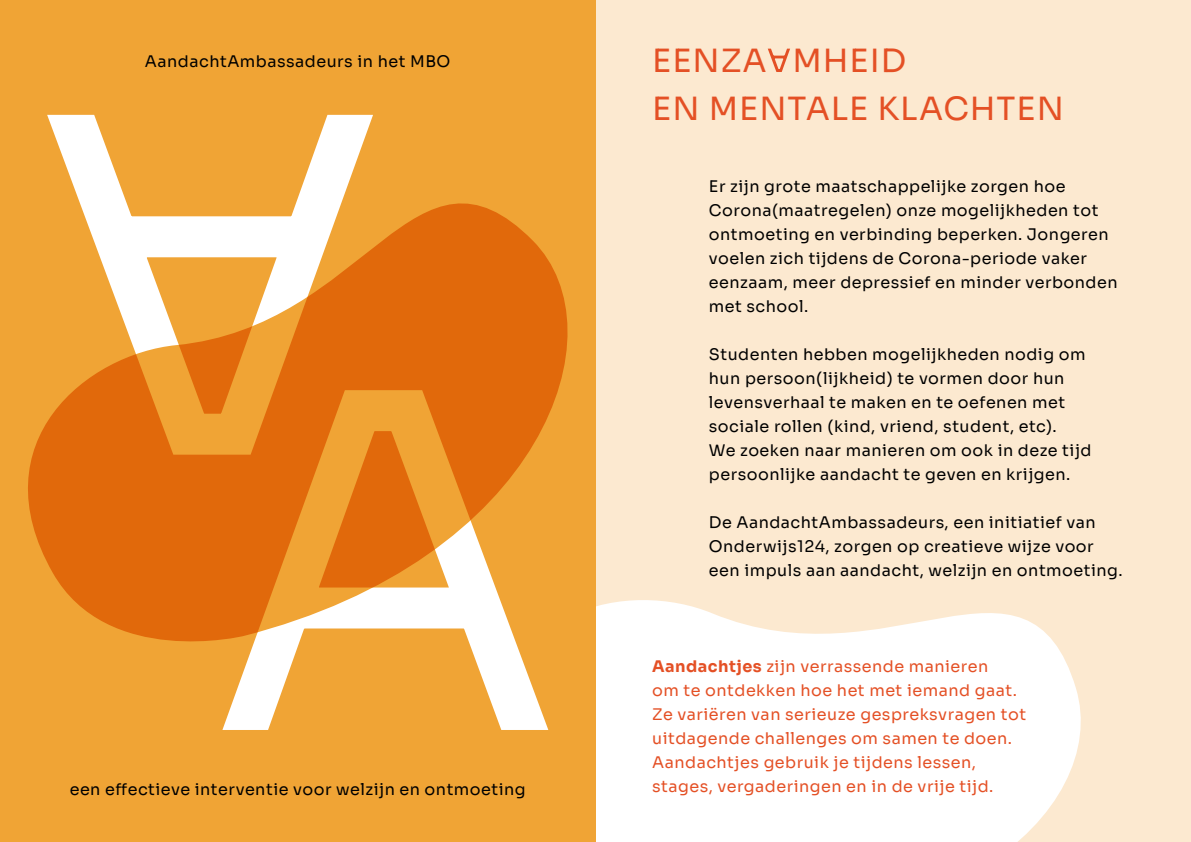
<style>
.page{position:relative;width:1191px;height:842px;background:#fff}
.page>*{position:absolute;margin:0;border:0;box-sizing:border-box;transform-origin:0 0}
.t1{font:32px/48px "Sora";letter-spacing:.03em;color:#e45025}
.t2{font:16px/24px "Sora";letter-spacing:.03em;color:#000}
.t3{font:16px/24px "Sora";letter-spacing:.03em;color:#e45025}
.s1{font-weight:700}
</style>
<div class="page">
<div style="left:595px;top:0;width:596px;height:842px;background:#fce9d0"></div>
<svg style="left:768px;top:49px;width:22px;height:23px"></svg>
<svg style="left:595px;top:600px;width:486px;height:242px;background:#fefcf9"></svg>
<div style="left:0;top:0;width:595px;height:842px;background:#f0a435"></div>
<svg style="left:47px;top:115px;width:326px;height:66px"></svg>
<svg style="left:222px;top:668px;width:326px;height:62px"></svg>
<svg style="left:28px;top:181px;width:594px;height:487px"></svg>
<p class="t2" style="left:145px;top:47px;width:307px">AandachtAmbassadeurs in het M BO</p>
<h1 class="t1" style="left:652px;top:34px;width:413px">eenza mheid<br>en mentale klachten</h1>
<p class="t2" style="left:709px;top:173px;width:410px">E r zijn grote maatschappelijke zorgen hoe Corona(maatregelen) onze mogelijkheden tot ontmoeting en verbinding beperken. Jongeren voelen zich tijdens de Corona-periode vaker eenzaam, meer depressief en minder verbonden met school.</p>
<p class="t2" style="left:709px;top:341px;width:384px">Studenten hebben mogelijkheden nodig om hun persoon(lijkheid) te vormen door hun levensverhaal te maken en te oefenen met sociale rollen (kind, vriend, student, etc).<br>We zoeken naar manieren om ook in deze tijd persoonlijke aandacht te geven en krijgen.</p>
<p class="t2" style="left:709px;top:509px;width:415px">De AandachtAmbassadeurs, een initiatief van<br>Onderwijs124, zorgen op creatieve wijze voor een impuls aan aandacht, welzijn en ontmoeting.</p>
<p class="t3" style="left:652px;top:653px;width:375px"><span class="s1">Aandachtjes</span> zijn verrassende manieren<br>om te ontdekken hoe het met iemand gaat.<br>Ze variëren van serieuze gespreksvragen tot uitdagende challenges om samen te doen.<br>Aandachtjes gebruik je tijdens lessen,</p>
<p class="t2" style="left:70px;top:776px;width:457px">een effectieve interventie voor welzijn en ontmoeting</p>
<p class="t3" style="left:652px;top:773px;width:343px">stages, vergaderingen en in de vrije tijd.</p>
</div>
